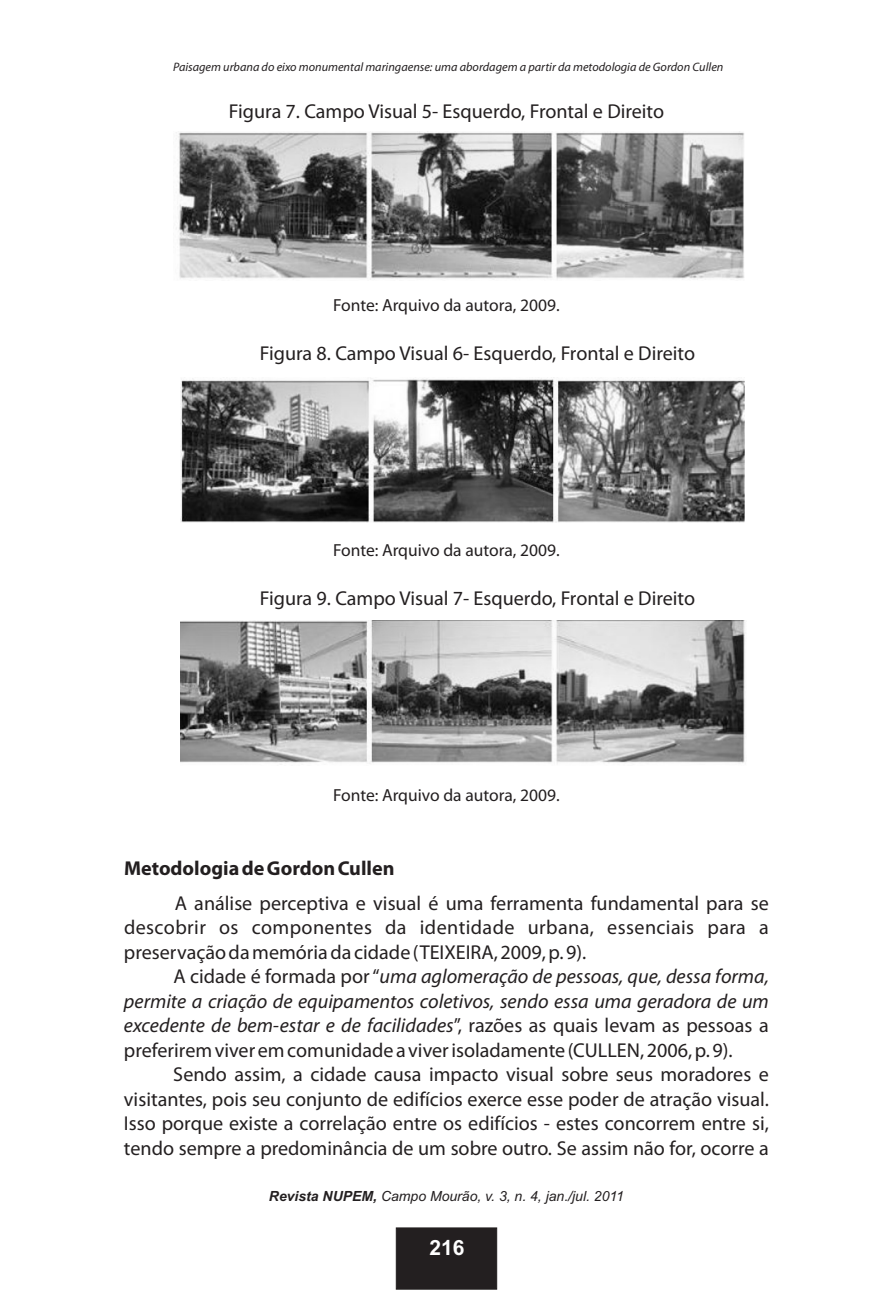
<style>
.page{position:relative;width:893px;height:1290px;background:#fff}
.page>*{position:absolute;margin:0;border:0;box-sizing:border-box;transform-origin:0 0}
.t1{font:700 21px "Arial";color:#fff}
.t2{font:20.12px/24.5px "Myriad Pro";color:#231f20;text-align:justify}
.t3{font:italic 20.12px/24.5px "Myriad Pro";color:#231f20;text-align:justify}
.t4{font:700 20.12px "Myriad Pro";color:#231f20}
.t5{font:17.5px "Myriad Pro";color:#231f20}
.t6{font:italic 14px "Arial";color:#231f20}
.t7{font:italic 12.25px "Myriad Pro";color:#231f20}
.s1{font-style:normal}
.s2{font-weight:700}
</style>
<div class="page">
<div style="left:395px;top:1227px;width:103px;height:63px;background:#231f20"></div>
<img style="left:176px;top:132px;width:568px;height:148px">
<img style="left:180px;top:377px;width:564px;height:146px">
<img style="left:180px;top:621px;width:565px;height:144px">
<p class="t7" style="left:173px;top:62px;width:552px">Paisagem urbana do eixo monumental maringaense: uma abordagem a partir da metodologia de Gordon Cullen</p>
<p class="t2" style="left:229px;top:101px;width:437px">Figura 7. Campo Visual 5- Esquerdo, Frontal e Direito</p>
<p class="t5" style="left:333px;top:298px;width:228px">Fonte: Arquivo da autora, 2009.</p>
<p class="t2" style="left:260px;top:343px;width:437px">Figura 8. Campo Visual 6- Esquerdo, Frontal e Direito</p>
<p class="t5" style="left:333px;top:543px;width:228px">Fonte: Arquivo da autora, 2009.</p>
<p class="t2" style="left:260px;top:588px;width:437px">Figura 9. Campo Visual 7- Esquerdo, Frontal e Direito</p>
<p class="t5" style="left:333px;top:788px;width:228px">Fonte: Arquivo da autora, 2009.</p>
<p class="t4" style="left:124px;top:859px;width:272px">Metodologia de Gordon Cullen</p>
<p class="t2" style="left:124px;top:892px;width:646px;text-indent:51px">A análise perceptiva e visual é uma ferramenta fundamental para se descobrir os componentes da identidade urbana, essenciais para a preservação da memória da cidade (TEIXEIRA, 2009, p. 9).</p>
<p class="t3" style="left:124px;top:966px;width:646px;text-indent:49px"><span class="s1">A cidade é formada por “</span>uma aglomeração de pessoas, que, dessa forma, permite a criação de equipamentos coletivos, sendo essa uma geradora de um excedente de bem-estar e de facilidades<span class="s1">”, razões as quais levam as pessoas a preferirem viver em comunidade a viver isoladamente (CULLEN, 2006, p. 9).</span></p>
<p class="t2" style="left:124px;top:1064px;width:646px;text-indent:49px">Sendo assim, a cidade causa impacto visual sobre seus moradores e visitantes, pois seu conjunto de edifícios exerce esse poder de atração visual.<br>Isso porque existe a correlação entre os edifícios - estes concorrem entre si, tendo sempre a predominância de um sobre outro. Se assim não for, ocorre a</p>
<p class="t6" style="left:269px;top:1191px;width:357px"><span class="s2">Revista NUPEM,</span> Campo Mourão, v. 3, n. 4, jan./jul. 2011</p>
<p class="t1" style="left:429px;top:1240px;width:37px">216</p>
</div>
